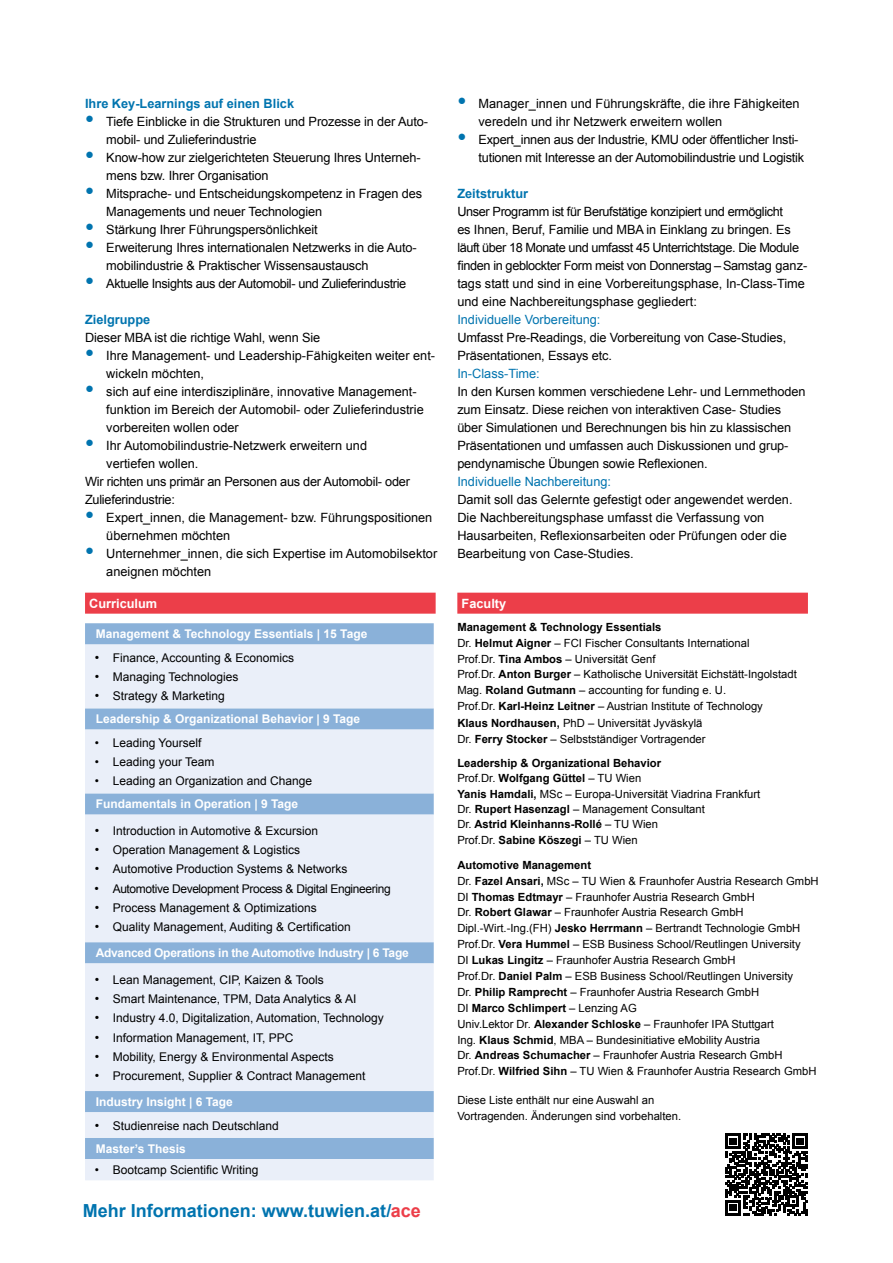
<style>
.page{position:relative;width:893px;height:1263px;background:#fff}
.page>*{position:absolute;margin:0;border:0;box-sizing:border-box;transform-origin:0 0}
.t1{font:700 18px "Arial";color:#0074af}
.t2{font:12.75px/18px "Arial";letter-spacing:-.01em;color:#000}
.t3{font:12.75px/18px "Arial";letter-spacing:-.03em;color:#000}
.t4{font:12.75px "Arial";color:#0074af}
.t5{font:700 12.75px "Arial";color:#0074af}
.t6{font:700 12.75px "Arial";color:#fff}
.t7{font:12px/26px "Arial";color:#000}
.t8{font:700 12px/23px "Arial";color:#fff}
.t9{font:700 12px/26px "Arial";letter-spacing:-.02em;color:#fff}
.t10{font:12px "Arial";letter-spacing:-.03em;color:#000}
.t11{font:11.25px/15.9px "Arial";color:#000}
.t12{font:700 11.25px/15.6px "Arial";color:#000}
.s1{font-size:25.5px;color:#0074af}
.s2{font-size:12.75px}
.s3{font-weight:400;font-size:12.75px;color:#000}
.s4{font-weight:400;color:#000}
.s5{font-weight:700;color:#fff}
.s6{color:#ec3e49}
.s7{font-weight:700}
.s8{font-weight:400}
</style>
<div class="page">
<svg style="left:725px;top:1133px;width:83px;height:82px"></svg>
<div style="left:85px;top:593px;width:351px;height:21px;background:#ec3e49"></div>
<div style="left:85px;top:623px;width:349px;height:21px;background:#8ab1d9"></div>
<svg style="left:85px;top:644px;width:349px;height:536px;background:#d7e2f2"></svg>
<div style="left:457px;top:593px;width:351px;height:21px;background:#ec3e49"></div>
<p class="t5" style="left:85px;top:95px;width:211px">Ihre Key-Learnings auf einen Blick</p>
<p class="t2" style="left:106px;top:113px;width:323px;text-indent:-21px"><span class="s1">•</span> Tiefe Einblicke in die Strukturen und Prozesse in der Auto&shy;mobil- und Zulieferindustrie</p>
<p class="t2" style="left:106px;top:149px;width:316px;text-indent:-21px"><span class="s1">•</span> Know-how zur zielgerichteten Steuerung Ihres Unterneh&shy;mens bzw. Ihrer Organisation</p>
<p class="t2" style="left:106px;top:185px;width:317px;text-indent:-21px"><span class="s1">•</span> Mitsprache- und Entscheidungskompetenz in Fragen des<br>Managements und neuer Technologien</p>
<p class="t2" style="left:85px;top:221px;width:234px"><span class="s1">•</span> Stärkung Ihrer Führungspersönlichkeit</p>
<p class="t2" style="left:106px;top:239px;width:312px;text-indent:-21px"><span class="s1">•</span> Erweiterung Ihres internationalen Netzwerks in die Auto&shy;mobilindustrie &amp; Praktischer Wissensaustausch</p>
<p class="t3" style="left:85px;top:275px;width:323px"><span class="s1">•</span> Aktuelle Insights aus der Automobil- und Zulieferindustrie</p>
<p class="t5" style="left:85px;top:311px;width:67px">Zielgruppe</p>
<p class="t2" style="left:85px;top:329px;width:237px">Dieser MBA ist die richtige Wahl, wenn Sie</p>
<p class="t2" style="left:106px;top:347px;width:330px;text-indent:-21px"><span class="s1">•</span> Ihre Management- und Leadership-Fähigkeiten weiter ent&shy;wickeln möchten,</p>
<p class="t2" style="left:106px;top:383px;width:319px;text-indent:-21px"><span class="s1">•</span> sich auf eine interdisziplinäre, innovative Management&shy;funktion im Bereich der Automobil- oder Zulieferindustrie vorbereiten wollen oder</p>
<p class="t2" style="left:85px;top:437px;width:284px"><span class="s1">•</span> Ihr Automobilindustrie-Netzwerk erweitern und</p>
<p class="t2" style="left:106px;top:455px;width:94px">vertiefen wollen.</p>
<p class="t2" style="left:85px;top:473px;width:326px">Wir richten uns primär an Personen aus der Automobil- oder</p>
<p class="t2" style="left:85px;top:491px;width:91px">Zulieferindustrie:</p>
<p class="t2" style="left:106px;top:509px;width:328px;text-indent:-21px"><span class="s1">•</span> Expert_innen, die Management- bzw. Führungspositionen übernehmen möchten</p>
<p class="t2" style="left:106px;top:545px;width:332px;text-indent:-21px"><span class="s1">•</span> Unternehmer_innen, die sich Expertise im Automobilsektor aneignen möchten</p>
<p class="t6" style="left:89px;top:595px;width:70px">Curriculum</p>
<p class="t8" style="left:96px;top:623px;width:273px">Management &amp; Technology Essentials | 15 Tage</p>
<p class="t7" style="left:95px;top:645px;width:201px"><span class="s2">•</span> Finance, Accounting &amp; Economics</p>
<p class="t7" style="left:95px;top:664px;width:145px"><span class="s2">•</span> Managing Technologies</p>
<p class="t8" style="left:95px;top:685px;width:267px"><span class="s3">•</span> <span class="s4">Strategy &amp; Marketing<br></span>Leadership &amp; Organizational Behavior | 9 Tage</p>
<p class="t7" style="left:95px;top:729px;width:108px">• Leading Yourself</p>
<p class="t7" style="left:95px;top:749px;width:121px">• Leading your Team</p>
<p class="t7" style="left:95px;top:768px;width:219px">• Leading an Organization and Change</p>
<p class="t8" style="left:96px;top:793px;width:204px">Fundamentals in Operation | 9 Tage</p>
<p class="t7" style="left:95px;top:818px;width:225px"><span class="s2">•</span> Introduction in Automotive &amp; Excursion</p>
<p class="t7" style="left:95px;top:837px;width:207px"><span class="s2">•</span> Operation Management &amp; Logistics</p>
<p class="t7" style="left:95px;top:856px;width:254px"><span class="s2">•</span> Automotive Production Systems &amp; Networks</p>
<p class="t10" style="left:95px;top:880px;width:298px"><span class="s2">•</span> Automotive Development Process &amp; Digital Engineering</p>
<p class="t7" style="left:95px;top:895px;width:223px"><span class="s2">•</span> Process Management &amp; Optimizations</p>
<p class="t9" style="left:95px;top:914px;width:315px"><span class="s3">•</span> <span class="s4">Quality Management, Auditing &amp; Certification<br></span>Advanced Operations in the Automotive Industry | 6 Tage</p>
<p class="t7" style="left:95px;top:967px;width:230px"><span class="s2">•</span> Lean Management, CIP, Kaizen &amp; Tools</p>
<p class="t7" style="left:95px;top:986px;width:263px"><span class="s2">•</span> Smart Maintenance, TPM, Data Analytics &amp; AI</p>
<p class="t7" style="left:95px;top:1005px;width:290px"><span class="s2">•</span> Industry 4.0, Digitalization, Automation, Technology</p>
<p class="t7" style="left:95px;top:1024px;width:200px"><span class="s2">•</span> Information Management, IT, PPC</p>
<p class="t7" style="left:95px;top:1044px;width:240px"><span class="s2">•</span> Mobility, Energy &amp; Environmental Aspects</p>
<p class="t7" style="left:95px;top:1063px;width:272px"><span class="s2">•</span> Procurement, Supplier &amp; Contract Management<br><span class="s5">Industry Insight | 6 Tage</span></p>
<p class="t7" style="left:95px;top:1114px;width:185px;line-height:23.1px"><span class="s2">•</span> Studienreise nach Deutschland<br><span class="s5">Master’s Thesis</span></p>
<p class="t7" style="left:95px;top:1157px;width:165px">• Bootcamp Scientific Writing</p>
<h1 class="t1" style="left:83px;top:1199px;width:340px">Mehr Informationen: www.tuwien.at/<span class="s6">ace</span></h1>
<p class="t2" style="left:479px;top:95px;width:323px;text-indent:-21px"><span class="s1">•</span> Manager_innen und Führungskräfte, die ihre Fähigkeiten veredeln und ihr Netzwerk erweitern wollen</p>
<p class="t2" style="left:479px;top:131px;width:327px;text-indent:-21px"><span class="s1">•</span> Expert_innen aus der Industrie, KMU oder öffentlicher Insti&shy;tutionen mit Interesse an der Automobilindustrie und Logistik</p>
<p class="t5" style="left:457px;top:185px;width:72px">Zeitstruktur</p>
<p class="t3" style="left:457px;top:203px;width:351px">Unser Programm ist für Berufstätige konzipiert und ermöglicht<br>es Ihnen, Beruf, Familie und MBA in Einklang zu bringen. Es läuft über 18 Monate und umfasst 45 Unterrichtstage. Die Module finden in geblockter Form meist von Donnerstag – Samstag ganz&shy;tags statt und sind in eine Vorbereitungsphase, In-Class-Time und eine Nachbereitungsphase gegliedert:</p>
<p class="t4" style="left:457px;top:311px;width:145px">Individuelle Vorbereitung:</p>
<p class="t2" style="left:457px;top:329px;width:330px">Umfasst Pre-Readings, die Vorbereitung von Case-Studies,<br>Präsentationen, Essays etc.</p>
<p class="t4" style="left:457px;top:365px;width:84px">In-Class-Time:</p>
<p class="t2" style="left:457px;top:383px;width:350px">In den Kursen kommen verschiedene Lehr- und Lernmethoden zum Einsatz. Diese reichen von interaktiven Case- Studies über Simulationen und Berechnungen bis hin zu klassischen Präsentationen und umfassen auch Diskussionen und grup&shy;pendynamische Übungen sowie Reflexionen.</p>
<p class="t4" style="left:457px;top:473px;width:155px">Individuelle Nachbereitung:</p>
<p class="t2" style="left:457px;top:491px;width:337px">Damit soll das Gelernte gefestigt oder angewendet werden.<br>Die Nachbereitungsphase umfasst die Verfassung von Hausarbeiten, Reflexionsarbeiten oder Prüfungen oder die Bearbeitung von Case-Studies.</p>
<p class="t6" style="left:462px;top:595px;width:46px">Faculty</p>
<p class="t11" style="left:457px;top:619px;width:341px"><span class="s7">Management &amp; Technology Essentials<br></span>Dr. <span class="s7">Helmut Aigner</span> – FCI Fischer Consultants International<br>Prof.Dr. <span class="s7">Tina Ambos</span> – Universität Genf<br>Prof.Dr. <span class="s7">Anton Burger</span> – Katholische Universität Eichstätt-Ingolstadt Mag. <span class="s7">Roland Gutmann</span> – accounting for funding e. U.<br>Prof.Dr. <span class="s7">Karl-Heinz Leitner</span> – Austrian Institute of Technology<br><span class="s7">Klaus Nordhausen,</span> PhD – Universität Jyväskylä<br>Dr. <span class="s7">Ferry Stocker</span> – Selbstständiger Vortragender</p>
<p class="t12" style="left:457px;top:755px;width:305px">Leadership &amp; Organizational Behavior<br><span class="s8">Prof.Dr.</span> Wolfgang Güttel <span class="s8">– TU Wien<br></span>Yanis Hamdali, <span class="s8">MSc – Europa-Universität Viadrina Frankfurt Dr.</span> Rupert Hasenzagl <span class="s8">– Management Consultant<br>Dr.</span> Astrid Kleinhanns-Rollé <span class="s8">– TU Wien<br>Prof.Dr.</span> Sabine Köszegi <span class="s8">– TU Wien</span></p>
<p class="t11" style="left:457px;top:857px;width:363px"><span class="s7">Automotive Management<br></span>Dr. <span class="s7">Fazel Ansari,</span> MSc – TU Wien &amp; Fraunhofer Austria Research GmbH DI <span class="s7">Thomas Edtmayr</span> – Fraunhofer Austria Research GmbH<br>Dr. <span class="s7">Robert Glawar</span> – Fraunhofer Austria Research GmbH Dipl.-Wirt.-Ing.(FH) <span class="s7">Jesko Herrmann</span> – Bertrandt Technologie GmbH Prof.Dr. <span class="s7">Vera Hummel</span> – ESB Business School/Reutlingen University<br>DI <span class="s7">Lukas Lingitz</span> – Fraunhofer Austria Research GmbH<br>Prof.Dr. <span class="s7">Daniel Palm</span> – ESB Business School/Reutlingen University<br>Dr. <span class="s7">Philip Ramprecht</span> – Fraunhofer Austria Research GmbH<br>DI <span class="s7">Marco Schlimpert</span> – Lenzing AG<br>Univ.Lektor Dr. <span class="s7">Alexander Schloske</span> – Fraunhofer IPA Stuttgart<br>Ing. <span class="s7">Klaus Schmid</span>, MBA – Bundesinitiative eMobility Austria<br>Dr. <span class="s7">Andreas Schumacher</span> – Fraunhofer Austria Research GmbH Prof.Dr. <span class="s7">Wilfried Sihn</span> – TU Wien &amp; Fraunhofer Austria Research GmbH</p>
<p class="t11" style="left:457px;top:1092px;width:225px">Diese Liste enthält nur eine Auswahl an<br>Vortragenden. Änderungen sind vorbehalten.</p>
</div>
